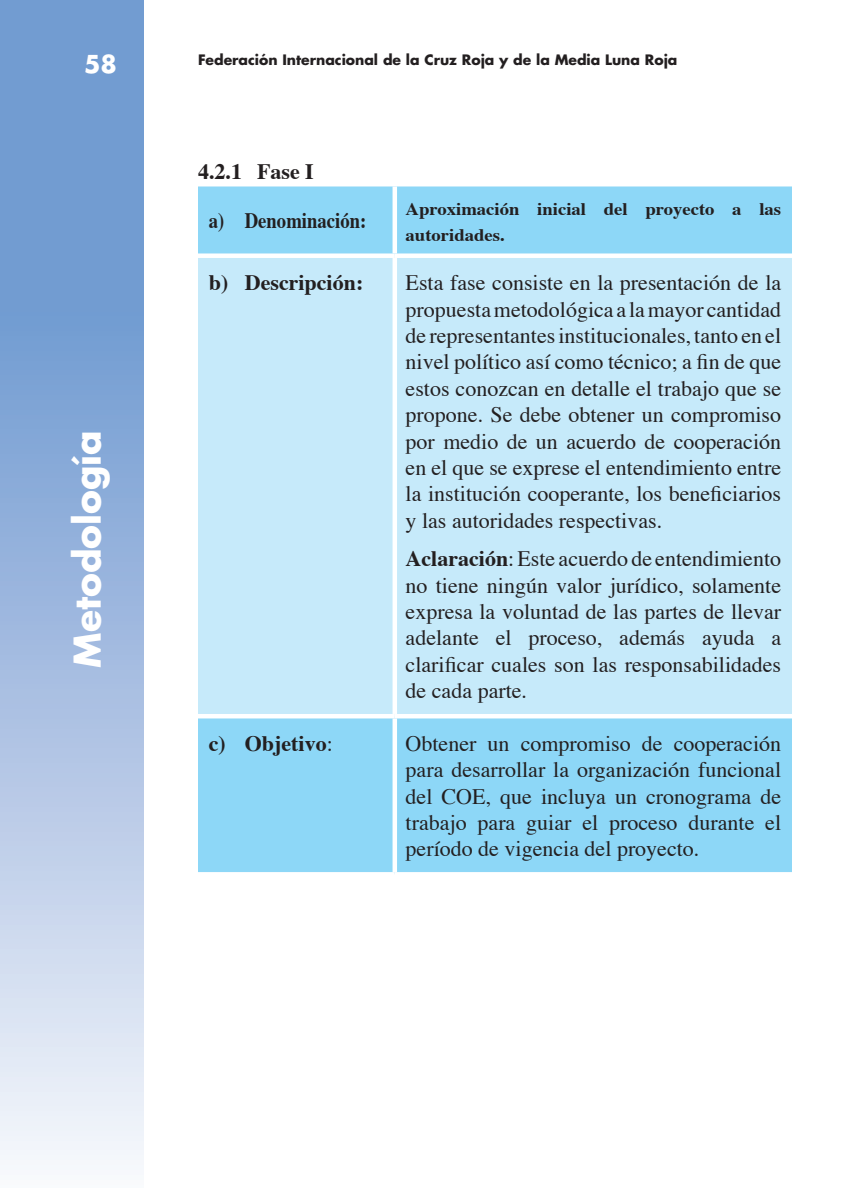
<style>
.page{position:relative;width:864px;height:1188px;background:#fff}
.page>*{position:absolute;margin:0;border:0;box-sizing:border-box;transform-origin:0 0}
.t1{font:700 36px "Futura";color:#fff}
.t2{font:700 24px "Futura";color:#fff}
.t3{font:22px/26.4px "Times";color:#231f20;text-align:justify}
.t4{font:700 22px "Times";color:#231f20}
.t5{font:700 22px "Times";color:#231f20;scale:.85 1}
.t6{font:700 17.6px/26.4px "Times";color:#231f20;scale:1.06 1}
.t7{font:700 14px "Futura";color:#231f20}
.s1{font-weight:700}
.s2{font-weight:400}
</style>
<div class="page">
<svg style="left:0;top:0;width:144px;height:1160px"></svg>
<div style="left:198px;top:186px;width:594px;height:686px;background:#8dd7f7"></div>
<div style="left:198px;top:258px;width:594px;height:456px;background:#c6eafa"></div>
<hr style="left:393px;top:186px;width:4px;height:67px;background:#fff">
<hr style="left:393px;top:258px;width:4px;height:456px;background:#fff">
<hr style="left:393px;top:718px;width:4px;height:154px;background:#fff">
<div style="left:198px;top:253px;width:197px;height:5px;background:#fff"></div>
<div style="left:395px;top:253px;width:397px;height:5px;background:#fff"></div>
<hr style="left:198px;top:714px;width:197px;height:4px;background:#fff">
<hr style="left:395px;top:714px;width:397px;height:4px;background:#fff">
<p class="t2" style="left:84px;top:48px;width:34px">58</p>
<p class="t7" style="left:198px;top:50px;width:481px">Federación Internacional de la Cruz Roja y de la Media Luna Roja</p>
<h1 class="t1" style="left:62px;top:668px;width:239px;rotate:-90deg">Metodología</h1>
<p class="t4" style="left:198px;top:150px;width:117px">4.2.1 Fase I</p>
<p class="t5" style="left:209px;top:200px;width:187px">a) Denominación:</p>
<p class="t6" style="left:406px;top:194px;width:356px">Aproximación inicial del proyecto a las autoridades.</p>
<p class="t4" style="left:209px;top:262px;width:156px">b) Descripción:</p>
<p class="t3" style="left:406px;top:268px;width:377px">Esta fase consiste en la presentación de la propuesta metodológica a la mayor cantidad de representantes institucionales, tanto en el nivel político así como técnico; a fin de que estos conozcan en detalle el trabajo que se propone. Se debe obtener un compromiso por medio de un acuerdo de cooperación en el que se exprese el entendimiento entre la institución cooperante, los beneficiarios y las autoridades respectivas.</p>
<p class="t3" style="left:406px;top:544px;width:377px"><span class="s1">Aclaración</span>: Este acuerdo de entendimiento no tiene ningún valor jurídico, solamente expresa la voluntad de las partes de llevar adelante el proceso, además ayuda a clarificar cuales son las responsabilidades de cada parte.</p>
<p class="t4" style="left:209px;top:722px;width:125px">c) Objetivo<span class="s2">:</span></p>
<p class="t3" style="left:406px;top:728px;width:377px">Obtener un compromiso de cooperación para desarrollar la organización funcional del COE, que incluya un cronograma de trabajo para guiar el proceso durante el período de vigencia del proyecto.</p>
</div>
